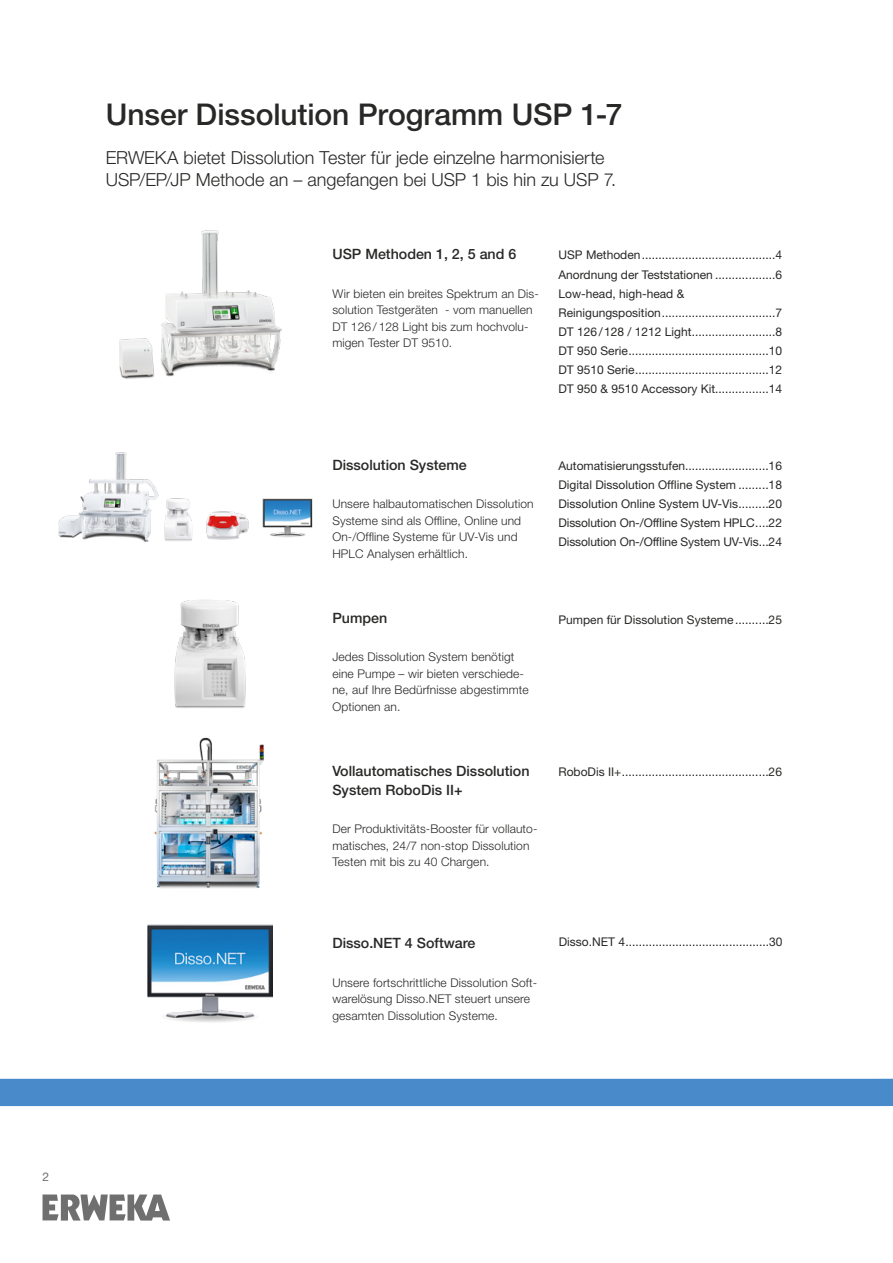
<style>
.page{position:relative;width:893px;height:1263px;background:#fff}
.page>*{position:absolute;margin:0;border:0;box-sizing:border-box;transform-origin:0 0}
.t1{font:500 30px "Helvetica Neue LT Std";color:#282827}
.t2{font:300 18px/22.5px "Helvetica Neue LT Std";color:#282827}
.t3{font:500 14.25px/19.2px "Helvetica Neue LT Std";color:#282827}
.t4{font:12px/19.2px "Helvetica Neue LT Std";color:#282827}
.t5{font:300 12px/16.5px "Helvetica Neue LT Std";letter-spacing:.01em;color:#282827}
.t6{font:12px "Helvetica Neue LT Std";color:#706f6f}
</style>
<div class="page">
<svg style="left:43px;top:1194px;width:127px;height:26px"></svg>
<svg style="left:0;top:924px;width:893px;height:182px"></svg>
<img style="left:119px;top:230px;width:163px;height:149px">
<img style="left:154px;top:737px;width:110px;height:151px">
<img style="left:58px;top:452px;width:255px;height:90px">
<img style="left:174px;top:599px;width:72px;height:109px">
<img style="left:147px;top:924px;width:125px;height:109px">
<h1 class="t1" style="left:106px;top:97px;width:518px">Unser Dissolution Programm USP 1-7</h1>
<h2 class="t2" style="left:106px;top:146px;width:512px">ERWEKA bietet Dissolution Tester für jede einzelne harmonisierte<br>USP/EP/JP Methode an – angefangen bei USP 1 bis hin zu USP 7.</h2>
<p class="t3" style="left:332px;top:245px;width:185px">USP Methoden 1, 2, 5 and 6</p>
<p class="t5" style="left:332px;top:285px;width:208px">Wir bieten ein breites Spektrum an Dis&shy;solution Testgeräten - vom manuellen DT 126 / 128 Light bis zum hochvolu&shy;migen Tester DT 9510.</p>
<p class="t4" style="left:558px;top:245px;width:225px">USP Methoden........................................4<br>Anordnung der Teststationen ..................6<br>Low-head, high-head &amp; Reinigungsposition..................................7<br>DT 126/128 / 1212 Light.........................8<br>DT 950 Serie..........................................10<br>DT 9510 Serie........................................12<br>DT 950 &amp; 9510 Accessory Kit................14</p>
<p class="t3" style="left:332px;top:455px;width:136px">Dissolution Systeme</p>
<p class="t5" style="left:332px;top:495px;width:203px">Unsere halbautomatischen Dissolution Systeme sind als Offline, Online und On-/Offline Systeme für UV-Vis und HPLC Analysen erhältlich.</p>
<p class="t3" style="left:332px;top:608px;width:56px">Pumpen</p>
<p class="t5" style="left:332px;top:648px;width:198px">Jedes Dissolution System benötigt eine Pumpe – wir bieten verschiede&shy;ne, auf Ihre Bedürfnisse abgestimmte<br>Optionen an.</p>
<p class="t3" style="left:332px;top:761px;width:199px">Vollautomatisches Dissolution<br>System RoboDis II+</p>
<p class="t5" style="left:332px;top:821px;width:207px">Der Produktivitäts-Booster für vollauto&shy;matisches, 24/7 non-stop Dissolution<br>Testen mit bis zu 40 Chargen.</p>
<p class="t4" style="left:558px;top:456px;width:225px;text-align:justify">Automatisierungsstufen.........................16<br>Digital Dissolution Offline System .........18<br>Dissolution Online System UV-Vis.........20<br>Dissolution On-/Offline System HPLC....22<br>Dissolution On-/Offline System UV-Vis...24</p>
<p class="t4" style="left:558px;top:610px;width:225px">Pumpen für Dissolution Systeme ..........25</p>
<p class="t4" style="left:558px;top:762px;width:225px">RoboDis II+............................................26</p>
<p class="t3" style="left:332px;top:933px;width:145px">Disso.NET 4 Software</p>
<p class="t5" style="left:332px;top:974px;width:206px">Unsere fortschrittliche Dissolution Soft&shy;warelösung Disso.NET steuert unsere gesamten Dissolution Systeme.</p>
<p class="t4" style="left:559px;top:932px;width:225px">Disso.NET 4...........................................30</p>
<p class="t6" style="left:43px;top:1169px;width:8px">2</p>
</div>
